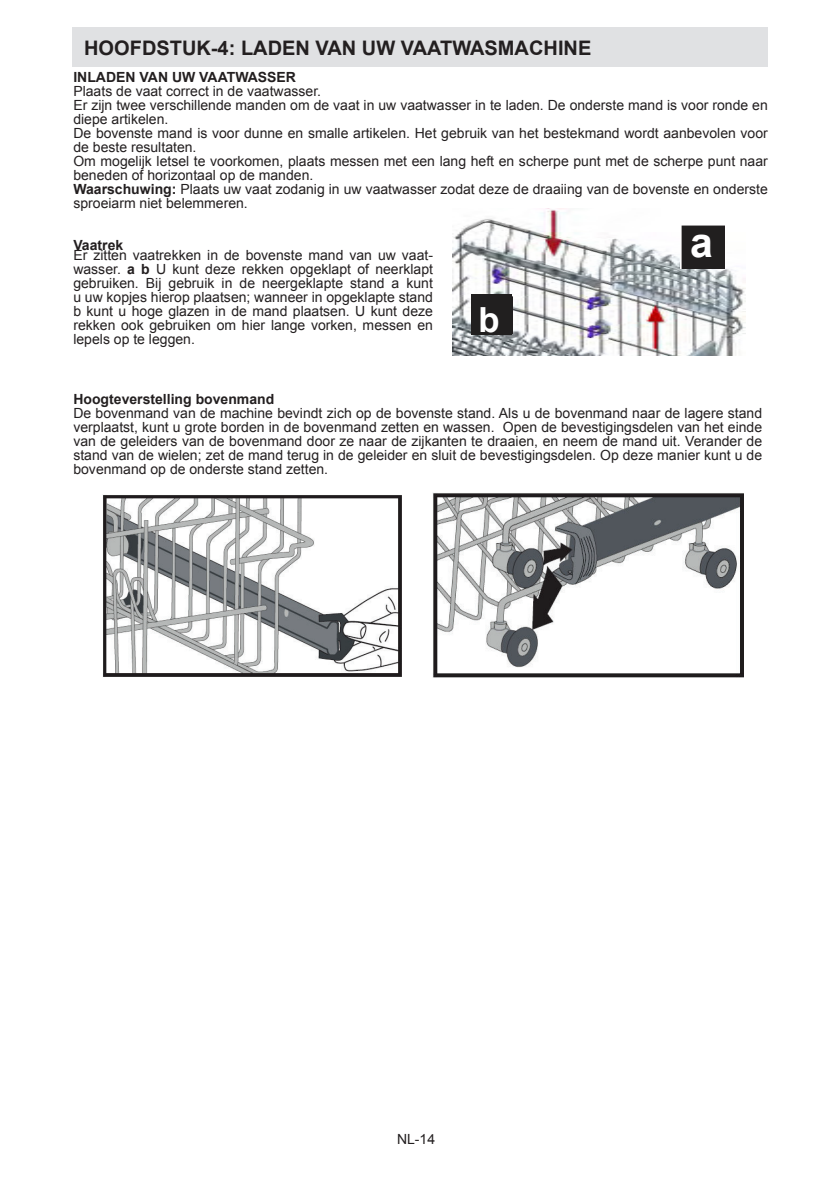
<style>
.page{position:relative;width:840px;height:1191px;background:#fff}
.page>*{position:absolute;margin:0;border:0;box-sizing:border-box;transform-origin:0 0}
.normal_yazı{font:700 41px "Arial";color:#fff}
.normal_yazı-2{font:700 34.6px "Arial";color:#fff}
.t1{font:700 20px "Arial";color:#231f20}
.normal_yazı-3{font:14px/14px "Arial";color:#231f20}
.TOC_L1{font:14px/14px "Arial";color:#231f20;text-align:justify}
.normal_yazı-4{font:700 14px "Arial";color:#231f20}
.s1{font-weight:700}
</style>
<div class="page">
<div style="left:72px;top:27px;width:695px;height:40px;background:#e0e1e3"></div>
<img style="left:452px;top:208px;width:293px;height:147px">
<img style="left:511px;top:296px;width:1px;height:37px">
<img style="left:680px;top:225px;width:43px;height:43px">
<div style="left:682px;top:226px;width:41px;height:42px;background:#211f1f"></div>
<div style="left:471px;top:294px;width:40px;height:40px;background:#211f1f"></div>
<img style="left:103px;top:495px;width:299px;height:182px">
<img style="left:433px;top:492px;width:310px;height:185px">
<p class="t1" style="left:84px;top:34px;width:508px">HOOFDSTUK-4: LADEN VAN UW VAATWASMACHINE</p>
<p class="normal_yazı-4" style="left:73px;top:68px;width:224px">INLADEN VAN UW VAATWASSER</p>
<p class="normal_yazı-3" style="left:73px;top:84px;width:249px">Plaats de vaat correct in de vaatwasser.</p>
<p class="normal_yazı-3" style="left:73px;top:98px;width:695px">Er zijn twee verschillende manden om de vaat in uw vaatwasser in te laden. De onderste mand is voor ronde en diepe artikelen.</p>
<p class="normal_yazı-3" style="left:73px;top:126px;width:695px">De bovenste mand is voor dunne en smalle artikelen. Het gebruik van het bestekmand wordt aanbevolen voor de beste resultaten.</p>
<p class="normal_yazı-3" style="left:73px;top:154px;width:695px">Om mogelijk letsel te voorkomen, plaats messen met een lang heft en scherpe punt met de scherpe punt naar beneden of horizontaal op de manden.</p>
<p class="normal_yazı-3" style="left:73px;top:182px;width:695px"><span class="s1">Waarschuwing:</span> Plaats uw vaat zodanig in uw vaatwasser zodat deze de draaiing van de bovenste en onderste sproeiarm niet belemmeren.</p>
<p class="normal_yazı-4" style="left:73px;top:236px;width:51px">Vaatrek</p>
<p class="TOC_L1" style="left:73px;top:248px;width:361px">Er zitten vaatrekken in de bovenste mand van uw vaat&shy;wasser. <span class="s1">a b</span> U kunt deze rekken opgeklapt of neerklapt gebruiken. Bij gebruik in de neergeklapte stand a kunt u uw kopjes hierop plaatsen; wanneer in opgeklapte stand b kunt u hoge glazen in de mand plaatsen. U kunt deze rekken ook gebruiken om hier lange vorken, messen en lepels op te leggen.</p>
<p class="normal_yazı" style="left:690px;top:215px;width:24px">a</p>
<p class="normal_yazı-2" style="left:478px;top:297px;width:23px">b</p>
<p class="normal_yazı-4" style="left:73px;top:390px;width:202px">Hoogteverstelling bovenmand</p>
<p class="normal_yazı-3" style="left:73px;top:406px;width:690px;text-align:justify">De bovenmand van de machine bevindt zich op de bovenste stand. Als u de bovenmand naar de lagere stand verplaatst, kunt u grote borden in de bovenmand zetten en wassen. Open de bevestigingsdelen van het einde van de geleiders van de bovenmand door ze naar de zijkanten te draaien, en neem de mand uit. Verander de stand van de wielen; zet de mand terug in de geleider en sluit de bevestigingsdelen. Op deze manier kunt u de bovenmand op de onderste stand zetten.</p>
<p class="normal_yazı-3" style="left:397px;top:1132px;width:40px">NL-14</p>
</div>
